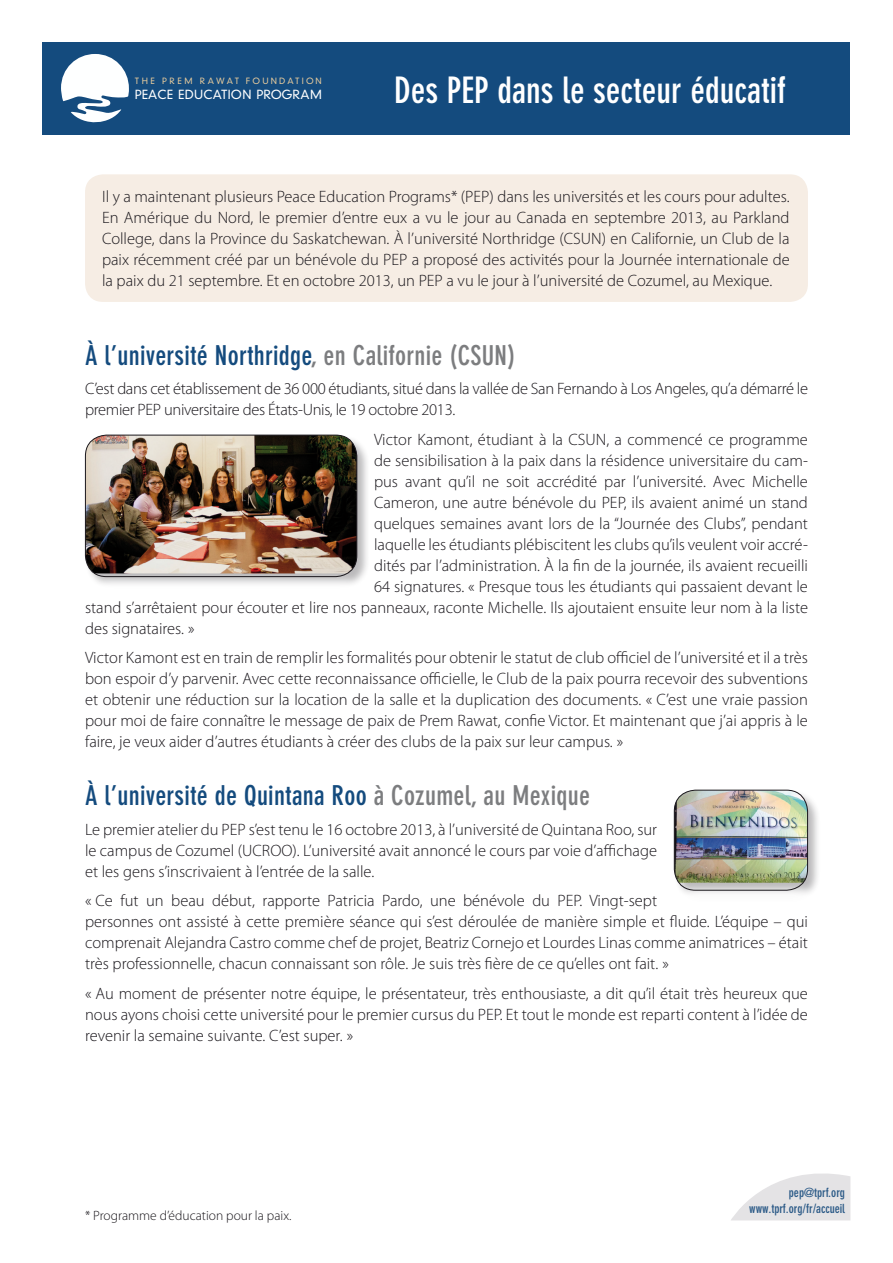
<style>
.page{position:relative;width:893px;height:1263px;background:#fff}
.page>*{position:absolute;margin:0;border:0;box-sizing:border-box;transform-origin:0 0}
.t1{font:700 condensed 36px "DIN Neuzeit Grotesk Std";color:#fff}
.t2{font:700 condensed 27px "DIN Neuzeit Grotesk";letter-spacing:.01em;color:#144b7e}
.t3{font:300 16.5px/21px "Myriad Pro";color:#1a171c;text-align:justify}
.t4{font:300 16.5px/21px "Myriad Pro";letter-spacing:-.02em;color:#1a171c}
.t5{font:300 13.5px "Myriad Pro";color:#1a171c}
.t6{font:700 condensed 12.45px/16.5px "DIN Neuzeit Grotesk Std";letter-spacing:-.005em;color:#2b5a87;text-align:right}
.t7{font:300 12.15px "DIN Neuzeit Grotesk Std";letter-spacing:.02em;color:#fff}
.t8{font:300 8.4px "DIN Neuzeit Grotesk Std";letter-spacing:.26em;color:#e6ca9c}
.s1{color:#7c7d7f}
</style>
<div class="page">
<div style="left:85px;top:434px;width:285px;height:156px;background:#1a171c;opacity:.3"></div>
<img style="left:85px;top:435px;width:272px;height:138px">
<div style="left:85px;top:435px;width:272px;height:142px;border:1px solid #1a171c;border-radius:21px"></div>
<div style="left:674px;top:789px;width:147px;height:115px;background:#1a171c;opacity:.3"></div>
<img style="left:674px;top:790px;width:133px;height:93px">
<div style="left:674px;top:790px;width:134px;height:100px;border:1px solid #1a171c;border-radius:21px"></div>
<div style="left:85px;top:174px;width:723px;height:128px;background:#f6ede4;border-radius:18px"></div>
<svg style="left:731px;top:1173px;width:119px;height:47px"></svg>
<div style="left:43px;top:43px;width:807px;height:92px;background:#144b7e"></div>
<svg style="left:61px;top:54px;width:68px;height:68px"></svg>
<p class="t8" style="left:135px;top:76px;width:188px">THE PREM RAWAT FOUNDATION</p>
<p class="t7" style="left:135px;top:87px;width:189px">PEACE EDUCATION PROGRAM</p>
<h1 class="t1" style="left:394px;top:69px;width:393px">Des PEP dans le secteur éducatif</h1>
<p class="t3" style="left:102px;top:187px;width:689px">Il y a maintenant plusieurs Peace Education Programs* (PEP) dans les universités et les cours pour adultes.<br>En Amérique du Nord, le premier d’entre eux a vu le jour au Canada en septembre 2013, au Parkland College, dans la Province du Saskatchewan. À l’université Northridge (CSUN) en Californie, un Club de la paix récemment créé par un bénévole du PEP a proposé des activités pour la Journée internationale de la paix du 21 septembre. Et en octobre 2013, un PEP a vu le jour à l’université de Cozumel, au Mexique.</p>
<h2 class="t2" style="left:85px;top:339px;width:432px">À l’université Northridge<span class="s1">, en Californie (CSUN)</span></h2>
<p class="t4" style="left:85px;top:378px;width:724px">C’est dans cet établissement de 36 000 étudiants, situé dans la vallée de San Fernando à Los Angeles, qu’a démarré le premier PEP universitaire des États-Unis, le 19 octobre 2013.</p>
<p class="t3" style="left:374px;top:429px;width:435px">Victor Kamont, étudiant à la CSUN, a commencé ce programme</p>
<p class="t3" style="left:374px;top:450px;width:435px">de sensibilisation à la paix dans la résidence universitaire du cam-</p>
<p class="t3" style="left:374px;top:471px;width:435px">pus avant qu’il ne soit accrédité par l’université. Avec Michelle</p>
<p class="t3" style="left:374px;top:492px;width:435px">Cameron, une autre bénévole du PEP, ils avaient animé un stand</p>
<p class="t3" style="left:374px;top:513px;width:435px">quelques semaines avant lors de la “Journée des Clubs”, pendant</p>
<p class="t3" style="left:374px;top:534px;width:435px">laquelle les étudiants plébiscitent les clubs qu’ils veulent voir accré-</p>
<p class="t3" style="left:374px;top:555px;width:435px">dités par l’administration. À la fin de la journée, ils avaient recueilli</p>
<p class="t3" style="left:374px;top:576px;width:435px">64 signatures. « Presque tous les étudiants qui passaient devant le</p>
<p class="t3" style="left:85px;top:597px;width:724px">stand s’arrêtaient pour écouter et lire nos panneaux, raconte Michelle. Ils ajoutaient ensuite leur nom à la liste</p>
<p class="t3" style="left:85px;top:618px;width:111px">des signataires. »</p>
<p class="t3" style="left:85px;top:647px;width:724px">Victor Kamont est en train de remplir les formalités pour obtenir le statut de club officiel de l’université et il a très bon espoir d’y parvenir. Avec cette reconnaissance officielle, le Club de la paix pourra recevoir des subventions et obtenir une réduction sur la location de la salle et la duplication des documents. « C’est une vraie passion pour moi de faire connaître le message de paix de Prem Rawat, confie Victor. Et maintenant que j’ai appris à le faire, je veux aider d’autres étudiants à créer des clubs de la paix sur leur campus. »</p>
<h2 class="t2" style="left:85px;top:780px;width:506px">À l’université de Quintana Roo <span class="s1">à Cozumel, au Mexique</span></h2>
<p class="t3" style="left:85px;top:819px;width:574px">Le premier atelier du PEP s’est tenu le 16 octobre 2013, à l’université de Quintana Roo, sur le campus de Cozumel (UCROO). L’université avait annoncé le cours par voie d’affichage et les gens s’inscrivaient à l’entrée de la salle.</p>
<p class="t3" style="left:85px;top:890px;width:724px;text-align:left">« Ce fut un beau début, rapporte Patricia Pardo, une bénévole du PEP. Vingt-sept<br>personnes ont assisté à cette première séance qui s’est déroulée de manière simple et fluide. L’équipe – qui comprenait Alejandra Castro comme chef de projet, Beatriz Cornejo et Lourdes Linas comme animatrices – était très professionnelle, chacun connaissant son rôle. Je suis très fière de ce qu’elles ont fait. »</p>
<p class="t3" style="left:85px;top:983px;width:724px">« Au moment de présenter notre équipe, le présentateur, très enthousiaste, a dit qu’il était très heureux que nous ayons choisi cette université pour le premier cursus du PEP. Et tout le monde est reparti content à l’idée de revenir la semaine suivante. C’est super. »</p>
<p class="t5" style="left:85px;top:1208px;width:208px">* Programme d’éducation pour la paix.</p>
<p class="t6" style="left:749px;top:1184px;width:97px">pep@tprf.org www.tprf.org/fr/accueil</p>
</div>
